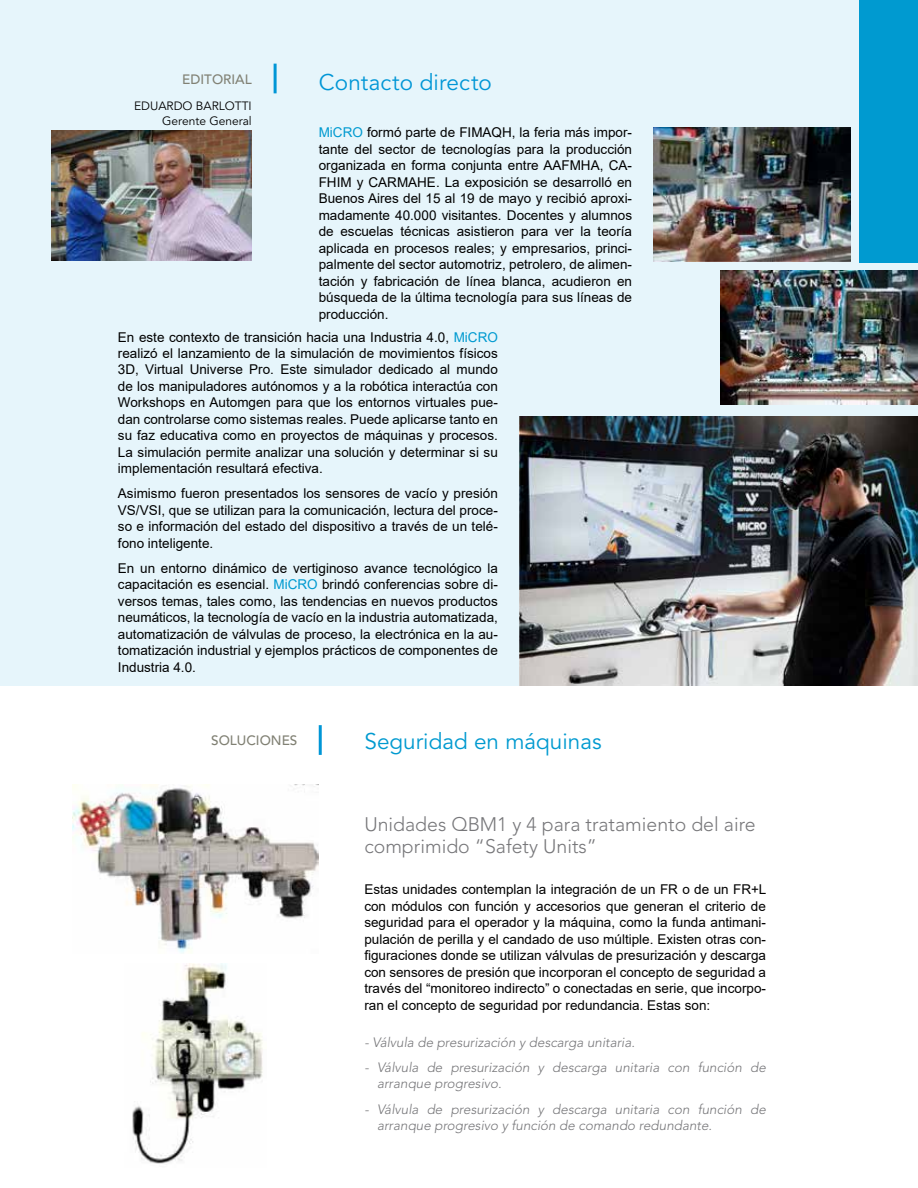
<style>
.page{position:relative;width:918px;height:1188px;background:#fff}
.page>*{position:absolute;margin:0;border:0;box-sizing:border-box;transform-origin:0 0}
.t1{font:22.5px "Avenir LT Std";color:#009ad0}
.t2{font:22.5px "Avenir LT Std";letter-spacing:.005em;color:#0096d6}
.t3{font:300 19.5px/22.5px "Avenir LT Std";color:#77777a}
.t4{font:13.5px/16.5px "Arial";color:#000;text-align:justify}
.t5{font:italic 300 13.5px/16.5px "Avenir LT Std";color:#77777a}
.t6{font:500 13.5px "Avenir LT Std";color:#818174}
.t7{font:12px/14.2px "Avenir LT Std";color:#000;text-align:right}
.s1{color:#009ad0}
</style>
<div class="page">
<div style="left:0;top:0;width:918px;height:686px;background:#e6f5fb"></div>
<hr style="left:274px;top:64px;width:3px;height:29px;background:#0096d6">
<hr style="left:319px;top:725px;width:3px;height:30px;background:#0096d6">
<img style="left:51px;top:131px;width:201px;height:130px">
<img style="left:72px;top:785px;width:247px;height:168px">
<img style="left:132px;top:964px;width:131px;height:200px">
<img style="left:520px;top:416px;width:398px;height:270px">
<img style="left:653px;top:128px;width:198px;height:134px">
<img style="left:721px;top:271px;width:197px;height:133px">
<div style="left:860px;top:0;width:58px;height:262px;background:#009ad0"></div>
<p class="t6" style="left:182px;top:71px;width:71px">EDITORIAL</p>
<p class="t7" style="left:134px;top:100px;width:119px">EDUARDO BARLOTTI<br>Gerente General</p>
<h1 class="t2" style="left:319px;top:70px;width:175px">Contacto directo</h1>
<p class="t4" style="left:319px;top:124px;width:315px"><span class="s1">MiCRO</span> formó parte de FIMAQH, la feria más impor&shy;tante del sector de tecnologías para la producción organizada en forma conjunta entre AAFMHA, CA-FHIM y CARMAHE. La exposición se desarrolló en Buenos Aires del 15 al 19 de mayo y recibió aproxi&shy;madamente 40.000 visitantes. Docentes y alumnos de escuelas técnicas asistieron para ver la teoría aplicada en procesos reales; y empresarios, princi&shy;palmente del sector automotriz, petrolero, de alimen&shy;tación y fabricación de línea blanca, acudieron en búsqueda de la última tecnología para sus líneas de producción.</p>
<p class="t4" style="left:118px;top:328px;width:381px">En este contexto de transición hacia una Industria 4.0, <span class="s1">MiCRO </span>realizó el lanzamiento de la simulación de movimientos físicos 3D, Virtual Universe Pro. Este simulador dedicado al mundo de los manipuladores autónomos y a la robótica interactúa con Workshops en Automgen para que los entornos virtuales pue&shy;dan controlarse como sistemas reales. Puede aplicarse tanto en su faz educativa como en proyectos de máquinas y procesos.<br>La simulación permite analizar una solución y determinar si su implementación resultará efectiva.</p>
<p class="t4" style="left:118px;top:485px;width:381px">Asimismo fueron presentados los sensores de vacío y presión VS/VSI, que se utilizan para la comunicación, lectura del proce&shy;so e información del estado del dispositivo a través de un telé&shy;fono inteligente.</p>
<p class="t4" style="left:118px;top:560px;width:381px">En un entorno dinámico de vertiginoso avance tecnológico la capacitación es esencial. <span class="s1">MiCRO</span> brindó conferencias sobre di&shy;versos temas, tales como, las tendencias en nuevos productos neumáticos, la tecnología de vacío en la industria automatizada, automatización de válvulas de proceso, la electrónica en la au&shy;tomatización industrial y ejemplos prácticos de componentes de Industria 4.0.</p>
<p class="t6" style="left:211px;top:733px;width:88px">SOLUCIONES</p>
<h1 class="t1" style="left:365px;top:728px;width:239px">Seguridad en máquinas</h1>
<h2 class="t3" style="left:364px;top:813px;width:393px">Unidades QBM1 y 4 para tratamiento del aire comprimido “Safety Units”</h2>
<p class="t4" style="left:364px;top:881px;width:404px">Estas unidades contemplan la integración de un FR o de un FR+L con módulos con función y accesorios que generan el criterio de seguridad para el operador y la máquina, como la funda antimani&shy;pulación de perilla y el candado de uso múltiple. Existen otras con&shy;figuraciones donde se utilizan válvulas de presurización y descarga con sensores de presión que incorporan el concepto de seguridad a través del “monitoreo indirecto” o conectadas en serie, que incorpo&shy;ran el concepto de seguridad por redundancia. Estas son:</p>
<p class="t5" style="left:364px;top:1034px;width:272px">- Válvula de presurización y descarga unitaria.</p>
<p class="t5" style="left:377px;top:1059px;width:390px;text-indent:-13px">- Válvula de presurización y descarga unitaria con función de arranque progresivo.</p>
<p class="t5" style="left:377px;top:1101px;width:390px;text-indent:-13px">- Válvula de presurización y descarga unitaria con función de arranque progresivo y función de comando redundante.</p>
</div>
